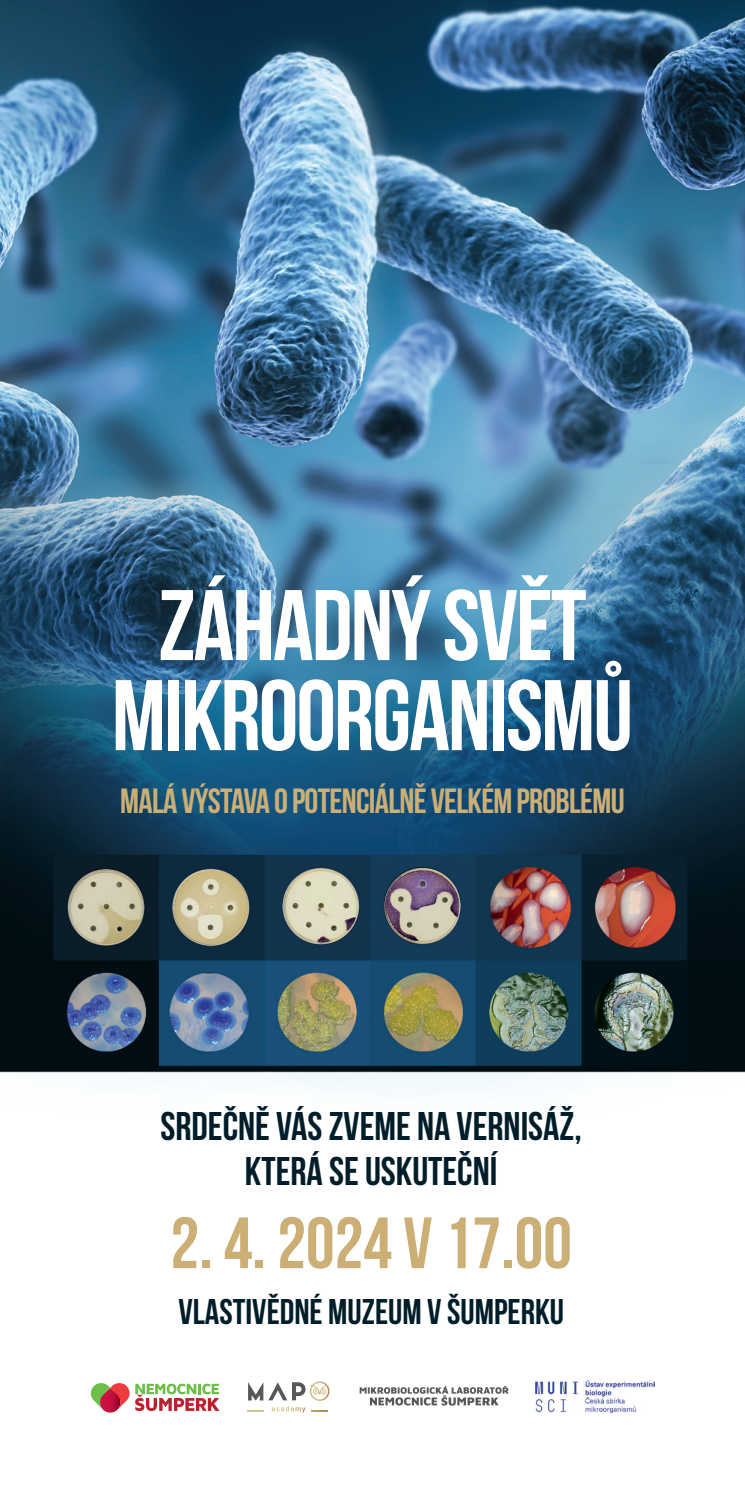
<style>
.page{position:relative;width:745px;height:1489px;background:#fff}
.page>*{position:absolute;margin:0;border:0;box-sizing:border-box;transform-origin:0 0}
.t1{font:700 100px "Bebas Neue";letter-spacing:-.02em;color:#fff}
.t2{font:700 72.5px "Bebas Neue";color:#ccaf75}
.t3{font:700 40px/45px "Bebas Neue";color:#001d2a;text-align:center}
.t4{font:700 35.75px "Bebas Neue";color:#001d2a}
.t5{font:700 35px "Bebas Neue";letter-spacing:-.02em;color:#ccaf75}
</style>
<div class="page">
<img style="left:0;top:0;width:744px;height:1413px">
<svg style="left:248px;top:1381px;width:81px;height:31px"></svg>
<svg style="left:135px;top:1383px;width:84px;height:27px"></svg>
<svg style="left:91px;top:1382px;width:38px;height:30px"></svg>
<img style="left:535px;top:1380px;width:119px;height:32px">
<svg style="left:359px;top:1385px;width:149px;height:20px"></svg>
<p class="t1" style="left:158px;top:570px;width:429px">ZÁHADNÝ SVĚT</p>
<p class="t1" style="left:112px;top:660px;width:522px">MIKROORGANISMŮ</p>
<p class="t5" style="left:120px;top:782px;width:505px">MALÁ VÝSTAVA O POTENCIÁLNĚ VELKÉM PROBLÉMU</p>
<p class="t3" style="left:160px;top:1102px;width:422px">SRDEČNĚ VÁS ZVEME NA VERNISÁŽ,<br>KTERÁ SE USKUTEČNÍ</p>
<p class="t2" style="left:170px;top:1203px;width:403px">2. 4. 2024 V 17.00</p>
<p class="t4" style="left:178px;top:1291px;width:386px">VLASTIVĚDNÉ MUZEUM V ŠUMPERKU</p>
</div>
